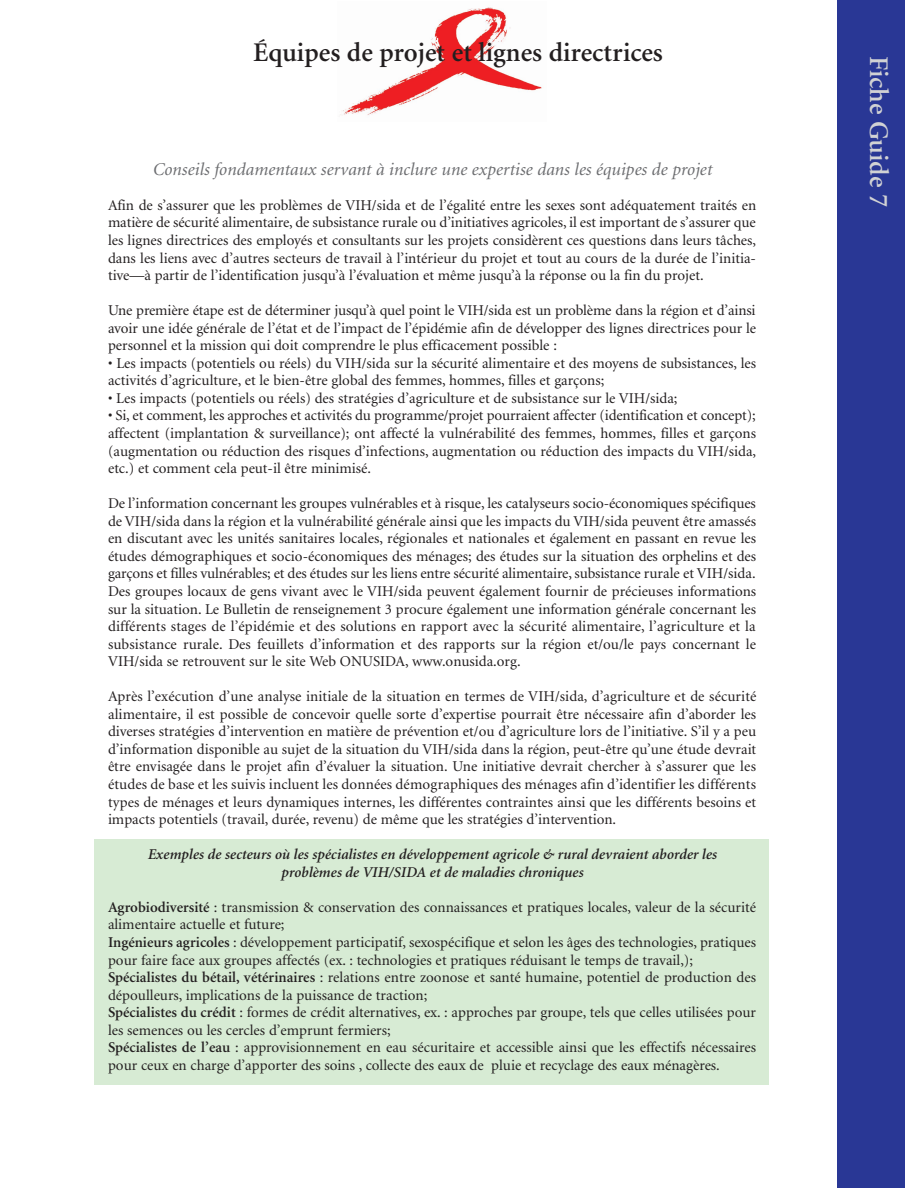
<style>
.page{position:relative;width:918px;height:1188px;background:#fff}
.page>*{position:absolute;margin:0;border:0;box-sizing:border-box;transform-origin:0 0}
.t1{font:600 27px "Minion";color:#231f20}
.t2{font:600 27px "Minion";color:#d1d2d4}
.t3{font:italic 18px "Minion";color:#6c6d70}
.t4{font:15px/17.5px "Minion";color:#231f20;text-align:justify}
.t5{font:italic 600 15px/17.5px "Minion";color:#231f20;text-align:center}
.s1{font-weight:600}
</style>
<div class="page">
<div style="left:94px;top:840px;width:676px;height:245px;background:#d7ebd4"></div>
<img style="left:340px;top:7px;width:202px;height:108px">
<div style="left:837px;top:0;width:67px;height:1188px;background:#293795"></div>
<h1 class="t1" style="left:253px;top:42px;width:411px">Équipes de projet et lignes directrices</h1>
<p class="t3" style="left:152px;top:162px;width:561px">Conseils fondamentaux servant à inclure une expertise dans les équipes de projet</p>
<p class="t4" style="left:108px;top:198px;width:650px">Afin de s’assurer que les problèmes de VIH/sida et de l’égalité entre les sexes sont adéquatement traités en matière de sécurité alimentaire, de subsistance rurale ou d’initiatives agricoles, il est important de s’assurer que les lignes directrices des employés et consultants sur les projets considèrent ces questions dans leurs tâches, dans les liens avec d’autres secteurs de travail à l’intérieur du projet et tout au cours de la durée de l’initia&shy;tive—à partir de l’identification jusqu’à l’évaluation et même jusqu’à la réponse ou la fin du projet.</p>
<p class="t4" style="left:108px;top:303px;width:650px">Une première étape est de déterminer jusqu’à quel point le VIH/sida est un problème dans la région et d’ainsi avoir une idée générale de l’état et de l’impact de l’épidémie afin de développer des lignes directrices pour le personnel et la mission qui doit comprendre le plus efficacement possible :</p>
<p class="t4" style="left:108px;top:355px;width:650px">• Les impacts (potentiels ou réels) du VIH/sida sur la sécurité alimentaire et des moyens de subsistances, les activités d’agriculture, et le bien-être global des femmes, hommes, filles et garçons;</p>
<p class="t4" style="left:108px;top:391px;width:571px">• Les impacts (potentiels ou réels) des stratégies d’agriculture et de subsistance sur le VIH/sida;</p>
<p class="t4" style="left:108px;top:408px;width:650px">• Si, et comment, les approches et activités du programme/projet pourraient affecter (identification et concept); affectent (implantation &amp; surveillance); ont affecté la vulnérabilité des femmes, hommes, filles et garçons (augmentation ou réduction des risques d’infections, augmentation ou réduction des impacts du VIH/sida, etc.) et comment cela peut-il être minimisé.</p>
<p class="t4" style="left:108px;top:496px;width:650px">De l’information concernant les groupes vulnérables et à risque, les catalyseurs socio-économiques spécifiques de VIH/sida dans la région et la vulnérabilité générale ainsi que les impacts du VIH/sida peuvent être amassés en discutant avec les unités sanitaires locales, régionales et nationales et également en passant en revue les études démographiques et socio-économiques des ménages; des études sur la situation des orphelins et des garçons et filles vulnérables; et des études sur les liens entre sécurité alimentaire, subsistance rurale et VIH/sida.<br>Des groupes locaux de gens vivant avec le VIH/sida peuvent également fournir de précieuses informations sur la situation. Le Bulletin de renseignement 3 procure également une information générale concernant les différents stages de l’épidémie et des solutions en rapport avec la sécurité alimentaire, l’agriculture et la subsistance rurale. Des feuillets d’information et des rapports sur la région et/ou/le pays concernant le VIH/sida se retrouvent sur le site Web ONUSIDA, www.onusida.org.</p>
<p class="t4" style="left:108px;top:689px;width:650px">Après l’exécution d’une analyse initiale de la situation en termes de VIH/sida, d’agriculture et de sécurité alimentaire, il est possible de concevoir quelle sorte d’expertise pourrait être nécessaire afin d’aborder les diverses stratégies d’intervention en matière de prévention et/ou d’agriculture lors de l’initiative. S’il y a peu d’information disponible au sujet de la situation du VIH/sida dans la région, peut-être qu’une étude devrait être envisagée dans le projet afin d’évaluer la situation. Une initiative devrait chercher à s’assurer que les études de base et les suivis incluent les données démographiques des ménages afin d’identifier les différents types de ménages et leurs dynamiques internes, les différentes contraintes ainsi que les différents besoins et impacts potentiels (travail, durée, revenu) de même que les stratégies d’intervention.</p>
<p class="t5" style="left:148px;top:847px;width:571px">Exemples de secteurs où les spécialistes en développement agricole &amp; rural devraient aborder les problèmes de VIH/SIDA et de maladies chroniques</p>
<p class="t4" style="left:108px;top:900px;width:650px;text-align:left"><span class="s1">Agrobiodiversité</span> : transmission &amp; conservation des connaissances et pratiques locales, valeur de la sécurité alimentaire actuelle et future;<br><span class="s1">Ingénieurs agricoles</span> : développement participatif, sexospécifique et selon les âges des technologies, pratiques pour faire face aux groupes affectés (ex. : technologies et pratiques réduisant le temps de travail,); <span class="s1">Spécialistes du bétail, vétérinaires</span> : relations entre zoonose et santé humaine, potentiel de production des dépoulleurs, implications de la puissance de traction;<br><span class="s1">Spécialistes du crédit</span> : formes de crédit alternatives, ex. : approches par groupe, tels que celles utilisées pour les semences ou les cercles d’emprunt fermiers;<br><span class="s1">Spécialistes de l’eau</span> : approvisionnement en eau sécuritaire et accessible ainsi que les effectifs nécessaires pour ceux en charge d’apporter des soins , collecte des eaux de pluie et recyclage des eaux ménagères.</p>
<h1 class="t2" style="left:890px;top:56px;width:153px;rotate:90deg">Fiche Guide 7</h1>
</div>
